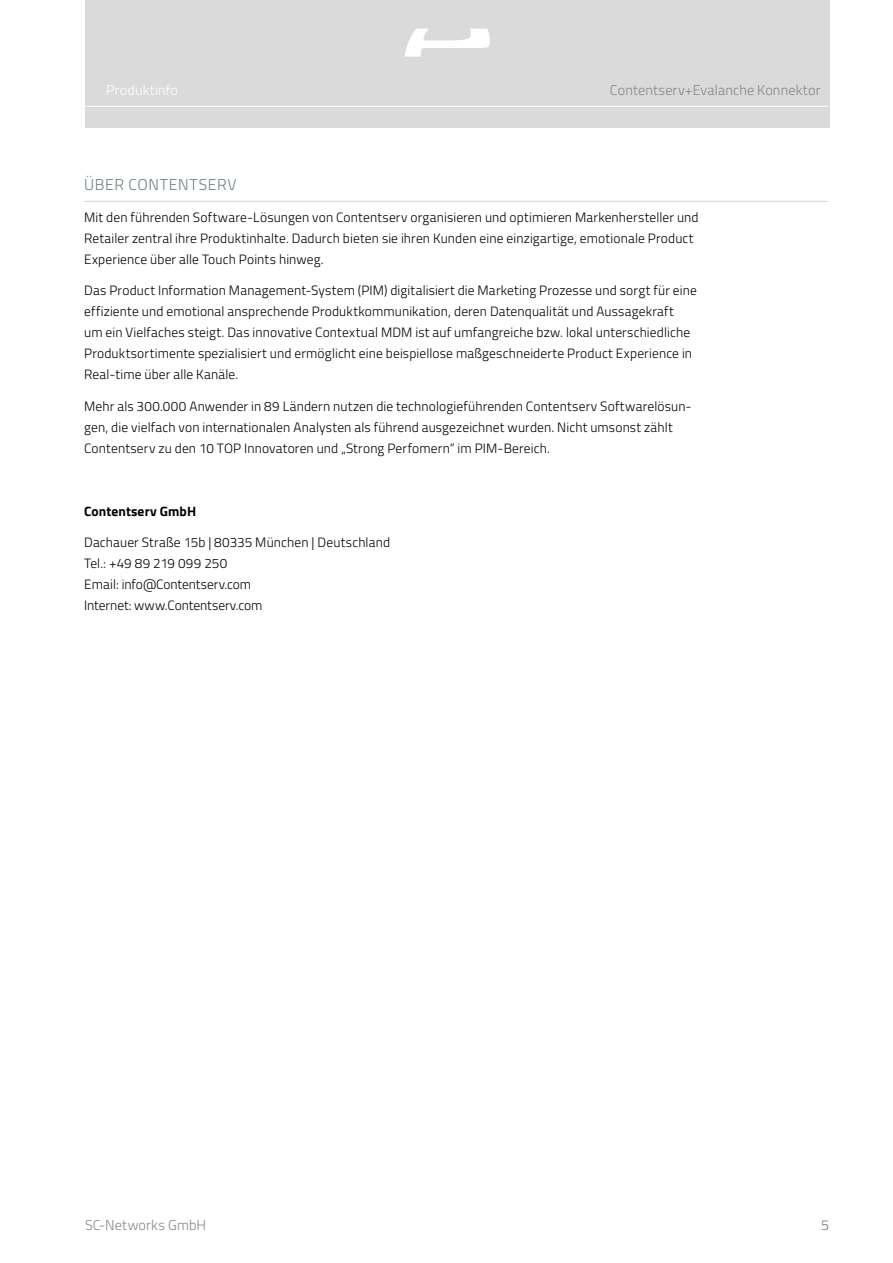
<style>
.page{position:relative;width:893px;height:1263px;background:#fff}
.page>*{position:absolute;margin:0;border:0;box-sizing:border-box;transform-origin:0 0}
.t1{font:300 15.75px "Titillium";letter-spacing:.035em;color:#717e86}
.t2{font:300 14.25px "Titillium";letter-spacing:.01em;color:#878787}
.t3{font:300 14.25px "Titillium";letter-spacing:.01em;color:#fff}
.t4{font:300 14.25px "Titillium";color:#717e86}
.t5{font:300 13.5px/21px "Titillium";letter-spacing:.01em;color:#000}
.t6{font:700 13.5px "Titillium";letter-spacing:.01em;color:#000}
</style>
<div class="page">
<div style="left:85px;top:0;width:744px;height:127px;background:#dadada"></div>
<svg style="left:404px;top:29px;width:86px;height:28px"></svg>
<hr style="left:85px;top:106px;width:744px;height:1px;background:#fff">
<hr style="left:84px;top:201px;width:744px;height:1px;background:#dadada">
<p class="t3" style="left:106px;top:80px;width:73px">Produktinfo</p>
<p class="t2" style="left:610px;top:80px;width:212px">Contentserv+Evalanche Konnektor</p>
<p class="t1" style="left:84px;top:173px;width:154px">ÜBER CONTENTSERV</p>
<p class="t5" style="left:84px;top:206px;width:616px">Mit den führenden Software-Lösungen von Contentserv organisieren und optimieren Markenhersteller und<br>Retailer zentral ihre Produktinhalte. Dadurch bieten sie ihren Kunden eine einzigartige, emotionale Product<br>Experience über alle Touch Points hinweg.</p>
<p class="t5" style="left:84px;top:279px;width:614px">Das Product Information Management-System (PIM) digitalisiert die Marketing Prozesse und sorgt für eine effiziente und emotional ansprechende Produktkommunikation, deren Datenqualität und Aussagekraft<br>um ein Vielfaches steigt. Das innovative Contextual MDM ist auf umfangreiche bzw. lokal unterschiedliche Produktsortimente spezialisiert und ermöglicht eine beispiellose maßgeschneiderte Product Experience in Real-time über alle Kanäle.</p>
<p class="t5" style="left:84px;top:395px;width:609px">Mehr als 300.000 Anwender in 89 Ländern nutzen die technologieführenden Contentserv Softwarelösun&shy;gen, die vielfach von internationalen Analysten als führend ausgezeichnet wurden. Nicht umsonst zählt<br>Contentserv zu den 10 TOP Innovatoren und „Strong Perfomern“ im PIM-Bereich.</p>
<p class="t6" style="left:84px;top:501px;width:114px">Contentserv GmbH</p>
<p class="t5" style="left:84px;top:531px;width:307px">Dachauer Straße 15b | 80335 München | Deutschland Tel.: +49 89 219 099 250<br>Email: info@Contentserv.com<br>Internet: www.Contentserv.com</p>
<p class="t2" style="left:85px;top:1214px;width:123px">SC-Networks GmbH</p>
<p class="t4" style="left:821px;top:1214px;width:9px">5</p>
</div>
